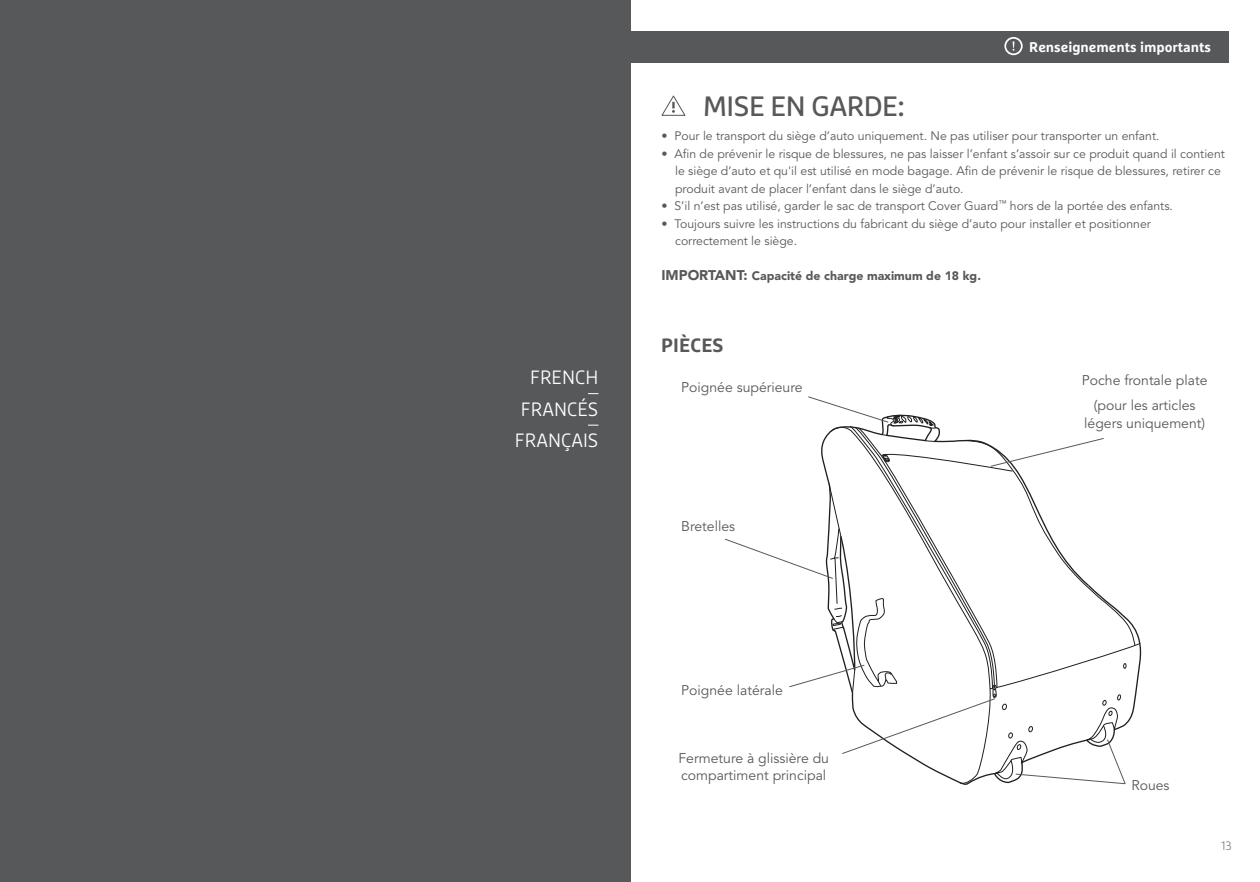
<style>
.page{position:relative;width:1260px;height:882px;background:#fff}
.page>*{position:absolute;margin:0;border:0;box-sizing:border-box;transform-origin:0 0}
.Warning_Body{font:28px "Marselis OT";letter-spacing:-.02em;color:#57585a}
.t1{font:300 19.25px "Marselis OT";color:#fff}
.Content__How_To_Use{font:700 19.25px "Marselis OT";letter-spacing:.01em;color:#57585a}
.Content__How_To_Use-2{font:14px/17.5px "Avenir";color:#57585a}
.t2{font:700 14px "Marselis OT";color:#fff}
.Warning_Body-2{font:12.25px/17.5px "Avenir";color:#57585a}
.Warning_Body-3{font:900 12.25px "Avenir";color:#57585a}
.t3{font:300 12.25px "Marselis OT";color:#828487}
.s1{font-size:14px}
</style>
<div class="page">
<div style="left:630px;top:32px;width:598px;height:31px;background:#57585a"></div>
<div style="left:1px;top:0;width:630px;height:882px;background:#57585a"></div>
<svg style="left:1013px;top:41px;width:2px;height:10px"></svg>
<div style="left:1004px;top:37px;width:19px;height:18px;border:2px solid #fff;border-radius:50%"></div>
<svg style="left:725px;top:396px;width:417px;height:389px"></svg>
<svg style="left:661px;top:95px;width:25px;height:21px"></svg>
<p class="t1" style="left:530px;top:366px;width:70px">FRENCH</p>
<p class="t1" style="left:521px;top:398px;width:79px">FRANCÉS</p>
<p class="t1" style="left:515px;top:429px;width:85px">FRANÇAIS</p>
<p class="t2" style="left:1029px;top:38px;width:183px">Renseignements importants</p>
<p class="Warning_Body" style="left:703px;top:89px;width:203px">MISE EN GARDE:</p>
<p class="Warning_Body-2" style="left:662px;top:128px;width:500px">• Pour le transport du siège d’auto uniquement. Ne pas utiliser pour transporter un enfant.</p>
<p class="Warning_Body-2" style="left:675px;top:145px;width:551px;text-indent:-14px">• Afin de prévenir le risque de blessures, ne pas laisser l’enfant s’assoir sur ce produit quand il contient le siège d’auto et qu'il est utilisé en mode bagage. Afin de prévenir le risque de blessures, retirer ce produit avant de placer l’enfant dans le siège d’auto.</p>
<p class="Warning_Body-2" style="left:662px;top:198px;width:513px">• S’il n’est pas utilisé, garder le sac de transport Cover Guard<sup>™</sup> hors de la portée des enfants.</p>
<p class="Warning_Body-2" style="left:675px;top:215px;width:477px;text-indent:-14px">• Toujours suivre les instructions du fabricant du siège d’auto pour installer et positionner correctement le siège.</p>
<p class="Warning_Body-3" style="left:662px;top:269px;width:321px"><span class="s1">IMPORTANT:</span> Capacité de charge maximum de 18 kg.</p>
<p class="Content__How_To_Use" style="left:661px;top:333px;width:64px">PIÈCES</p>
<p class="Content__How_To_Use-2" style="left:681px;top:379px;width:123px">Poignée supérieure</p>
<p class="Content__How_To_Use-2" style="left:681px;top:518px;width:55px">Bretelles</p>
<p class="Content__How_To_Use-2" style="left:681px;top:682px;width:103px">Poignée latérale</p>
<p class="Content__How_To_Use-2" style="left:678px;top:750px;width:152px">Fermeture à glissière du compartiment principal</p>
<p class="Content__How_To_Use-2" style="left:1082px;top:372px;width:127px">Poche frontale plate</p>
<p class="Content__How_To_Use-2" style="left:1084px;top:397px;width:122px;text-align:center">(pour les articles légers uniquement)</p>
<p class="Content__How_To_Use-2" style="left:1131px;top:777px;width:40px">Roues</p>
<p class="t3" style="left:1221px;top:839px;width:12px">13</p>
</div>
